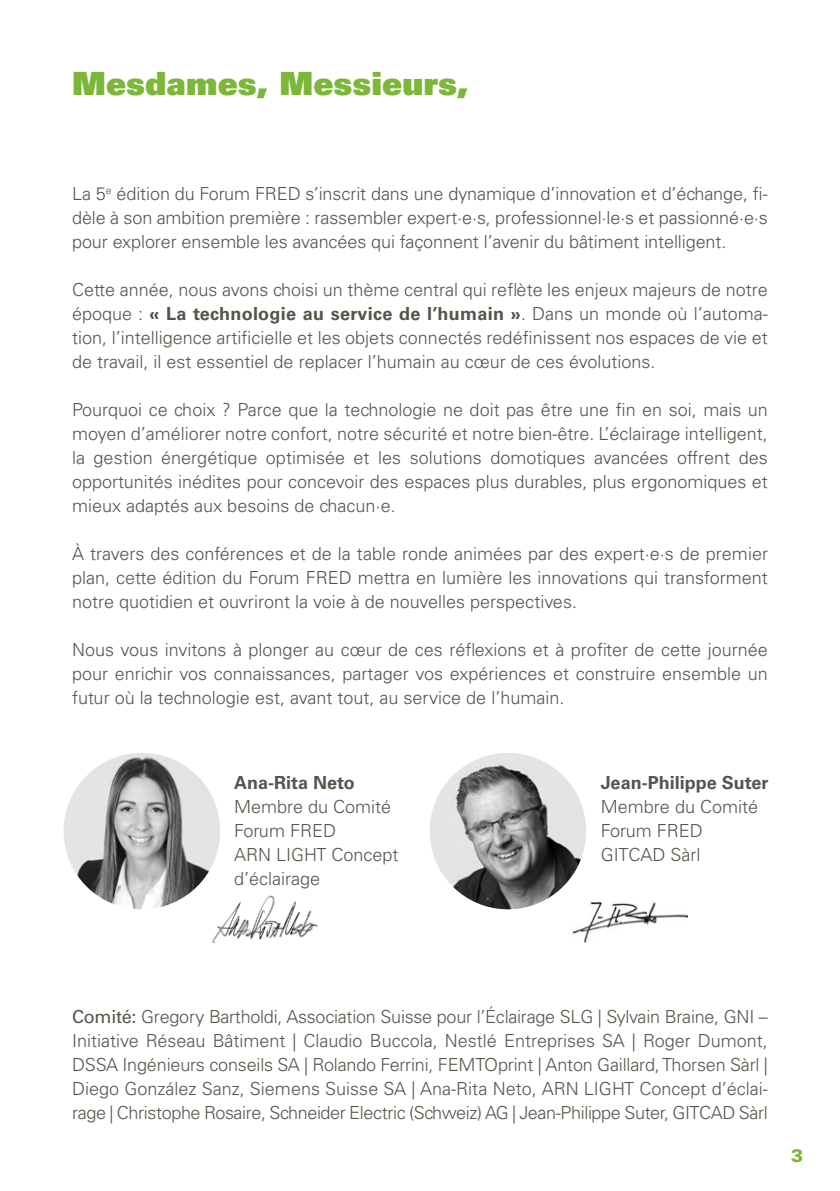
<style>
.page{position:relative;width:840px;height:1191px;background:#fff}
.page>*{position:absolute;margin:0;border:0;box-sizing:border-box;transform-origin:0 0}
.t1{font:32px "Univers LT Std X Black";letter-spacing:.005em;color:#7cb737}
.t2{font:300 18px/24px "Univers LT Std";color:#57544b;text-align:justify}
.t3{font:700 18px "Univers LT Std";color:#57544b}
.t4{font:900 18px "Univers LT Std";color:#7cb737}
.s1{font-weight:700}
.s2{font-weight:400}
</style>
<div class="page">
<img style="left:212px;top:895px;width:106px;height:49px">
<img style="left:572px;top:901px;width:115px;height:41px">
<img style="left:429px;top:753px;width:157px;height:156px;border-radius:78px">
<img style="left:63px;top:753px;width:157px;height:156px;border-radius:78px">
<h1 class="t1" style="left:72px;top:63px;width:398px">Mesdames, Messieurs,</h1>
<p class="t2" style="left:72px;top:182px;width:697px">La 5<sup>e</sup> édition du Forum FRED s’inscrit dans une dynamique d’innovation et d’échange, fi&shy;dèle à son ambition première : rassembler expert·e·s, professionnel·le·s et passionné·e·s pour explorer ensemble les avancées qui façonnent l’avenir du bâtiment intelligent.</p>
<p class="t2" style="left:72px;top:278px;width:697px">Cette année, nous avons choisi un thème central qui reflète les enjeux majeurs de notre époque : <span class="s1">« La technologie au service de l’humain »</span>. Dans un monde où l’automa&shy;tion, l’intelligence artificielle et les objets connectés redéfinissent nos espaces de vie et de travail, il est essentiel de replacer l’humain au cœur de ces évolutions.</p>
<p class="t2" style="left:72px;top:398px;width:697px">Pourquoi ce choix ? Parce que la technologie ne doit pas être une fin en soi, mais un moyen d’améliorer notre confort, notre sécurité et notre bien-être. L’éclairage intelligent, la gestion énergétique optimisée et les solutions domotiques avancées offrent des opportunités inédites pour concevoir des espaces plus durables, plus ergonomiques et mieux adaptés aux besoins de chacun·e.</p>
<p class="t2" style="left:72px;top:542px;width:697px">À travers des conférences et de la table ronde animées par des expert·e·s de premier plan, cette édition du Forum FRED mettra en lumière les innovations qui transforment notre quotidien et ouvriront la voie à de nouvelles perspectives.</p>
<p class="t2" style="left:72px;top:638px;width:697px">Nous vous invitons à plonger au cœur de ces réflexions et à profiter de cette journée pour enrichir vos connaissances, partager vos expériences et construire ensemble un futur où la technologie est, avant tout, au service de l’humain.</p>
<p class="t3" style="left:234px;top:771px;width:122px">Ana-Rita Neto</p>
<p class="t2" style="left:234px;top:794px;width:166px;text-align:left">Membre du Comité<br>Forum FRED<br>ARN LIGHT Concept d’éclairage</p>
<p class="t3" style="left:600px;top:771px;width:169px">Jean-Philippe Suter</p>
<p class="t2" style="left:600px;top:794px;width:159px;text-align:left">Membre du Comité<br>Forum FRED<br>GITCAD Sàrl</p>
<p class="t2" style="left:72px;top:1004px;width:697px"><span class="s2">Comité:</span> Gregory Bartholdi, Association Suisse pour l’Éclairage SLG | Sylvain Braine, GNI – Initiative Réseau Bâtiment | Claudio Buccola, Nestlé Entreprises SA | Roger Dumont, DSSA Ingénieurs conseils SA | Rolando Ferrini, FEMTOprint | Anton Gaillard, Thorsen Sàrl | Diego González Sanz, Siemens Suisse SA | Ana-Rita Neto, ARN LIGHT Concept d’éclai&shy;rage | Christophe Rosaire, Schneider Electric (Schweiz) AG | Jean-Philippe Suter, GITCAD Sàrl</p>
<p class="t4" style="left:790px;top:1143px;width:14px">3</p>
</div>
